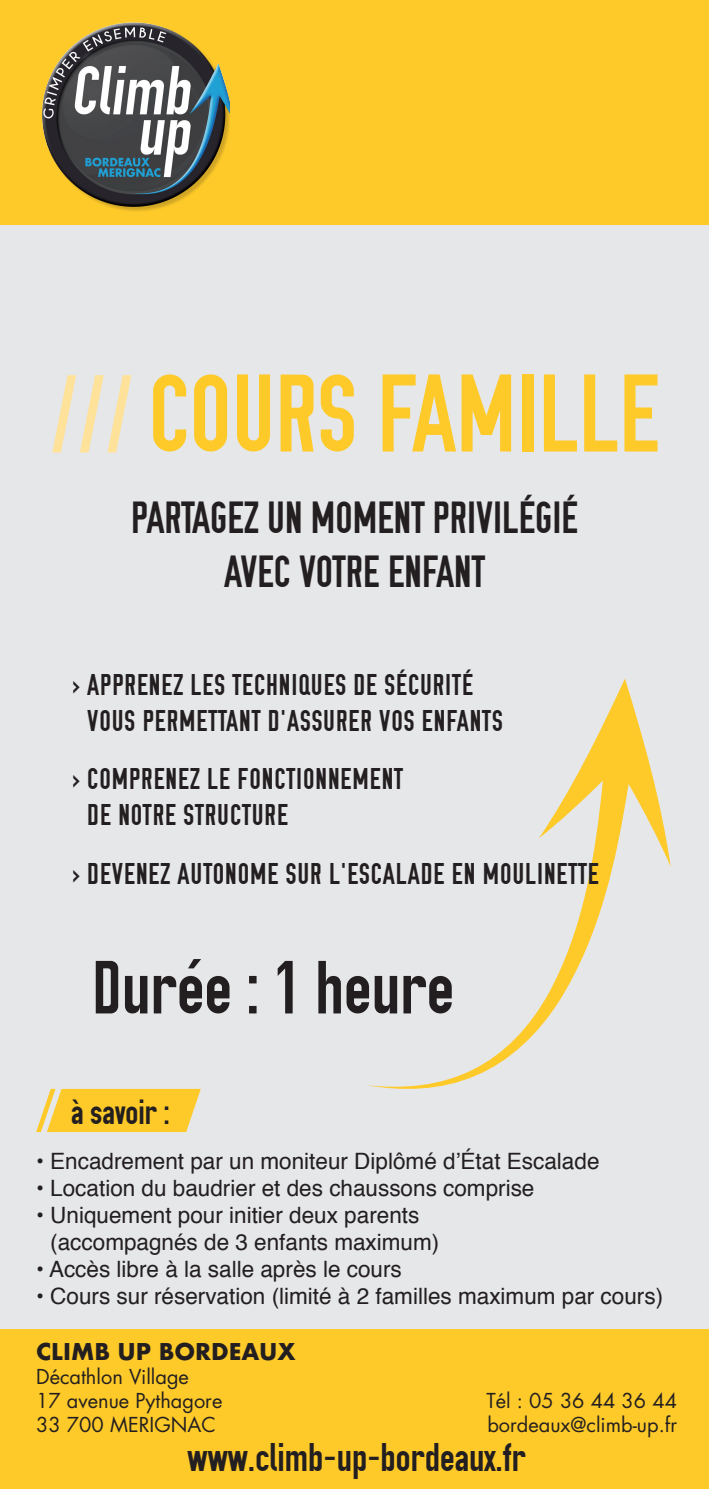
<style>
.page{position:relative;width:709px;height:1489px;background:#fff}
.page>*{position:absolute;margin:0;border:0;box-sizing:border-box;transform-origin:0 0}
.t1{font:110px "OSP DIN";color:#feca2a}
.t2{font:75px "OSP DIN";color:#231f20}
.t3{font:45px/54px "OSP DIN";color:#231f20}
.t4{font:40px "OSP DIN";color:#231f20}
.t5{font:35px "OSP DIN";color:#231f20}
.t6{font:30px/58.5px "OSP DIN";letter-spacing:.03em;color:#231f20}
.t7{font:22.5px/27px "Helvetica";color:#231f20}
.t8{font:700 22.5px "Futura";color:#231f20}
.t9{font:20px/24px "Futura";color:#231f20}
.s1{font-size:86px;color:#ffe29a}
</style>
<div class="page">
<div style="left:0;top:167px;width:709px;height:1321px;background:#e6e7e9"></div>
<div style="left:0;top:0;width:709px;height:224px;background:#feca2a"></div>
<svg style="left:367px;top:678px;width:303px;height:411px"></svg>
<img style="left:42px;top:22px;width:187px;height:189px">
<div style="left:0;top:1329px;width:709px;height:159px;background:#feca2a"></div>
<svg style="left:36px;top:1088px;width:165px;height:43px;background:#face45"></svg>
<h1 class="t1" style="left:50px;top:358px;width:611px"><span class="s1">///</span> COURS FAMILLE</h1>
<h3 class="t3" style="left:224px;top:491px;width:355px;text-indent:-93px">PARTAGEZ UN MOMENT PRIVILÉGI É<br>AVEC</h3>
<h3 class="t3" style="left:299px;top:545px;width:17px">VOTRE</h3>
<h3 class="t3" style="left:388px;top:545px;width:17px">ENFANT</h3>
<h3 class="t6" style="left:67px;top:655px;width:33px">&gt; APPRENEZ</h3>
<h3 class="t6" style="left:191px;top:655px;width:229px">LES TECHNIQUES DE SÉCURIT</h3>
<h3 class="t6" style="left:462px;top:655px;width:12px">É</h3>
<h3 class="t6" style="left:87px;top:691px;width:13px">VOUS</h3>
<h3 class="t6" style="left:143px;top:691px;width:13px">PERMETTANT</h3>
<h3 class="t6" style="left:268px;top:691px;width:33px">D'ASSURER</h3>
<h3 class="t6" style="left:67px;top:691px;width:368px;text-indent:312px">VOS ENFANTS &gt; COMPRENEZ LE FONCTIONNEMENT</h3>
<h3 class="t6" style="left:67px;top:786px;width:223px;text-indent:21px">DE NOTRE STRUCTURE &gt; DEVENEZ</h3>
<h3 class="t6" style="left:178px;top:844px;width:14px">AUTONOME</h3>
<h3 class="t6" style="left:286px;top:844px;width:75px">SUR L'ESCALADE</h3>
<h3 class="t6" style="left:452px;top:844px;width:44px">EN MOULINETTE</h3>
<h2 class="t2" style="left:92px;top:949px;width:363px">DURÉE : 1 HEURE</h2>
<h3 class="t5" style="left:71px;top:1094px;width:100px">À SAVOIR :</h3>
<p class="t7" style="left:36px;top:1148px;width:565px">• Encadrement par un moniteur Diplômé d’État Escalade</p>
<p class="t7" style="left:36px;top:1175px;width:500px">• Location du baudrier et des chaussons comprise</p>
<p class="t7" style="left:50px;top:1202px;width:390px;text-indent:-14px">• Uniquement pour initier deux parents (accompagnés de 3 enfants maximum)</p>
<p class="t7" style="left:36px;top:1256px;width:367px">• Accès libre à la salle après le cours</p>
<p class="t7" style="left:36px;top:1283px;width:628px">• Cours sur réservation (limité à 2 familles maximum par cours)</p>
<p class="t8" style="left:36px;top:1335px;width:261px">CLIMB UP BORDEAUX</p>
<p class="t9" style="left:36px;top:1364px;width:188px">Décathlon Village<br>17 avenue Pythagore<br>33 700 MERIGNAC</p>
<h3 class="t4" style="left:188px;top:1436px;width:340px">WWW.CLIMB-UP-BORDEAUX.FR</h3>
<p class="t9" style="left:486px;top:1388px;width:192px">Tél : 05 36 44 36 44 bordeaux@climb-up.fr</p>
</div>
